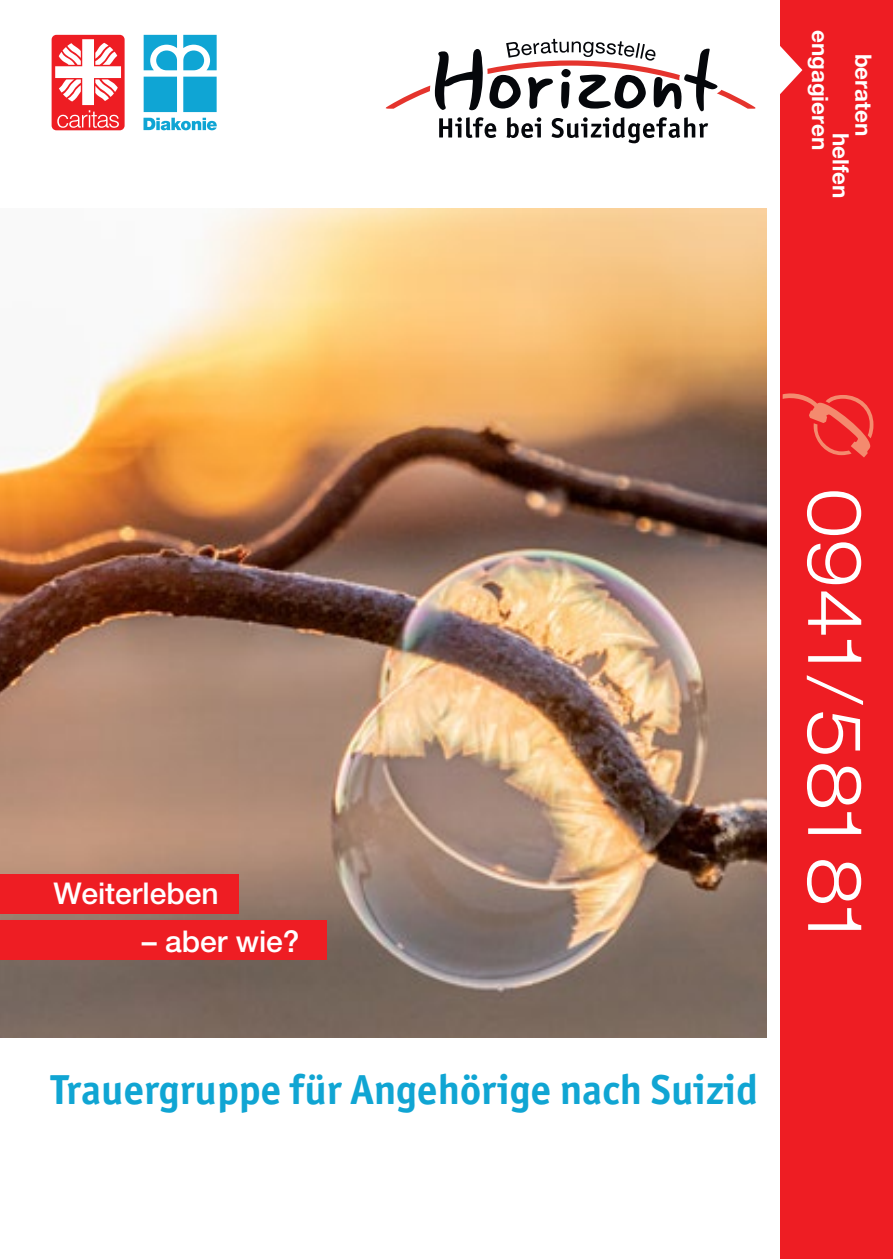
<style>
.page{position:relative;width:893px;height:1259px;background:#fff}
.page>*{position:absolute;margin:0;border:0;box-sizing:border-box;transform-origin:0 0}
.t1{font:700 42px "Officina Sans ITC Pro";color:#10a5d3}
.t2{font:500 30px "Helvetica Neue LT Pro";color:#fff}
.t3{font:700 22.5px "Helvetica Neue LT Pro";color:#fff}
</style>
<div class="page">
<svg style="left:144px;top:35px;width:73px;height:95px"></svg>
<div style="left:52px;top:35px;width:73px;height:95px;background:#ee1d23;border-radius:5px"></div>
<svg style="left:55px;top:39px;width:66px;height:89px"></svg>
<svg style="left:385px;top:39px;width:371px;height:72px"></svg>
<svg style="left:439px;top:117px;width:269px;height:26px"></svg>
<div style="left:781px;top:0;width:112px;height:1259px;background:#ee1d23"></div>
<img style="left:0;top:208px;width:766px;height:829px">
<svg style="left:783px;top:393px;width:90px;height:64px"></svg>
<svg style="left:807px;top:491px;width:56px;height:439px"></svg>
<div style="left:0;top:874px;width:239px;height:39px;background:#ee1d23"></div>
<div style="left:0;top:920px;width:327px;height:39px;background:#ee1d23"></div>
<svg style="left:780px;top:43px;width:22px;height:54px"></svg>
<p class="t3" style="left:834px;top:30px;width:122px;rotate:90deg">engagieren</p>
<p class="t3" style="left:877px;top:54px;width:84px;rotate:90deg">beraten</p>
<p class="t3" style="left:855px;top:132px;width:67px;rotate:90deg">helfen</p>
<p class="t2" style="left:54px;top:875px;width:167px">Weiterleben</p>
<p class="t2" style="left:142px;top:923px;width:159px">– aber wie?</p>
<p class="t1" style="left:51px;top:1064px;width:709px">Trauergruppe für Angehörige nach Suizid</p>
</div>
